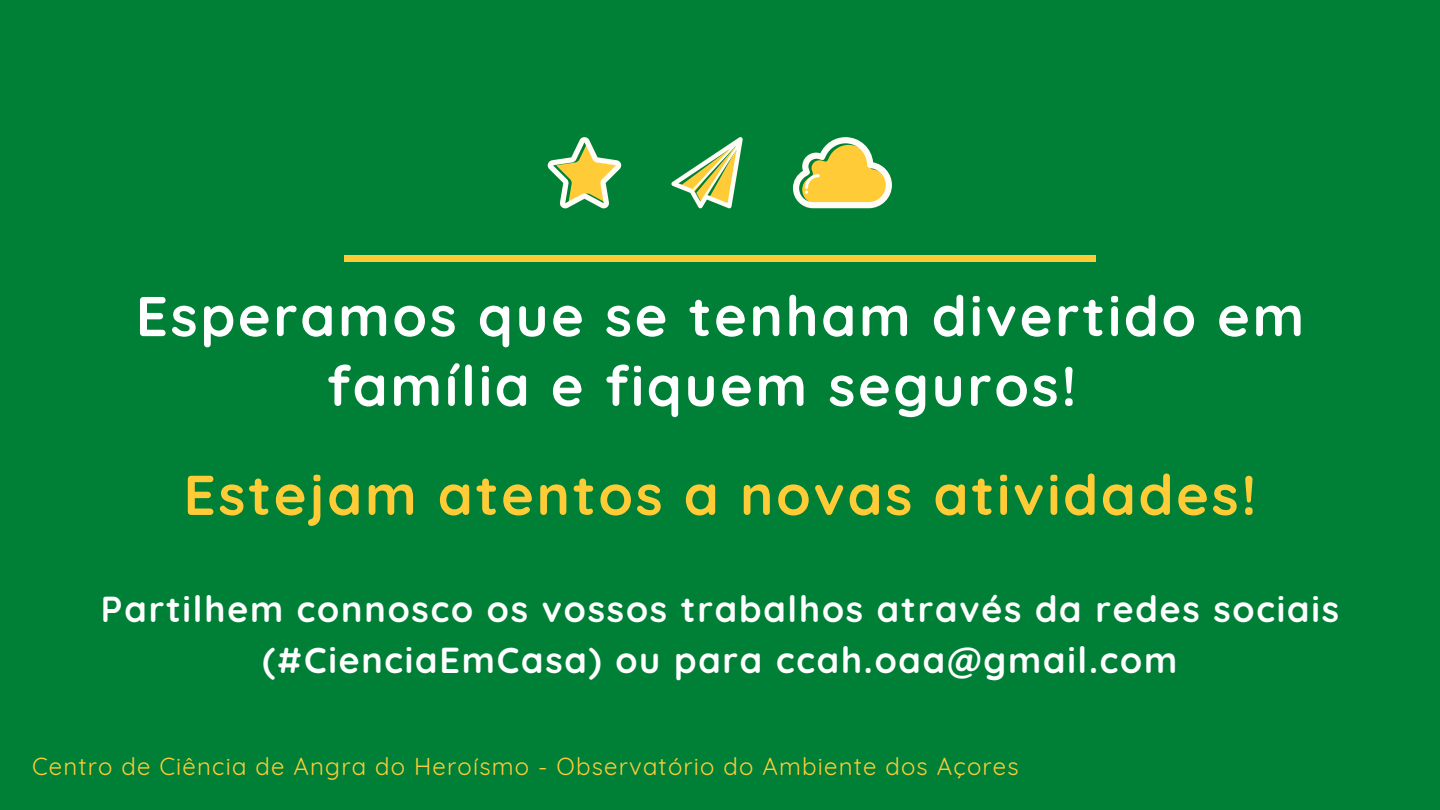
<style>
.page{position:relative;width:1440px;height:810px;background:#008037}
.page>*{position:absolute;margin:0;border:0;box-sizing:border-box;transform-origin:0 0}
.t1{font:700 56px/69.8px "Quicksand";letter-spacing:.05em;color:#fff}
.t2{font:700 56px "Quicksand";letter-spacing:.05em;color:#ffcc37}
.t3{font:700 36px/51.8px "Quicksand";letter-spacing:.05em;color:#fff;text-align:center}
.t4{font:24px "Quicksand";letter-spacing:.05em;color:#ffcc37}
</style>
<div class="page">
<svg style="left:548px;top:137px;width:73px;height:71px"></svg>
<svg style="left:793px;top:137px;width:99px;height:71px"></svg>
<svg style="left:671px;top:137px;width:72px;height:71px"></svg>
<div style="left:344px;top:255px;width:752px;height:7px;background:#ffcc37"></div>
<h1 class="t1" style="left:327px;top:280px;width:979px;text-indent:-191px">Esperamos que se tenham divertido em família e fiquem seguros!</h1>
<h1 class="t2" style="left:184px;top:459px;width:1074px">Estejam atentos a novas atividades!</h1>
<p class="t3" style="left:101px;top:582px;width:1240px">Partilhem connosco os vossos trabalhos através da redes sociais (#CienciaEmCasa) ou para ccah.oaa@gmail.com</p>
<p class="t4" style="left:32px;top:751px;width:988px">Centro de Ciência de Angra do Heroísmo - Observatório do Ambiente dos Açores</p>
</div>
